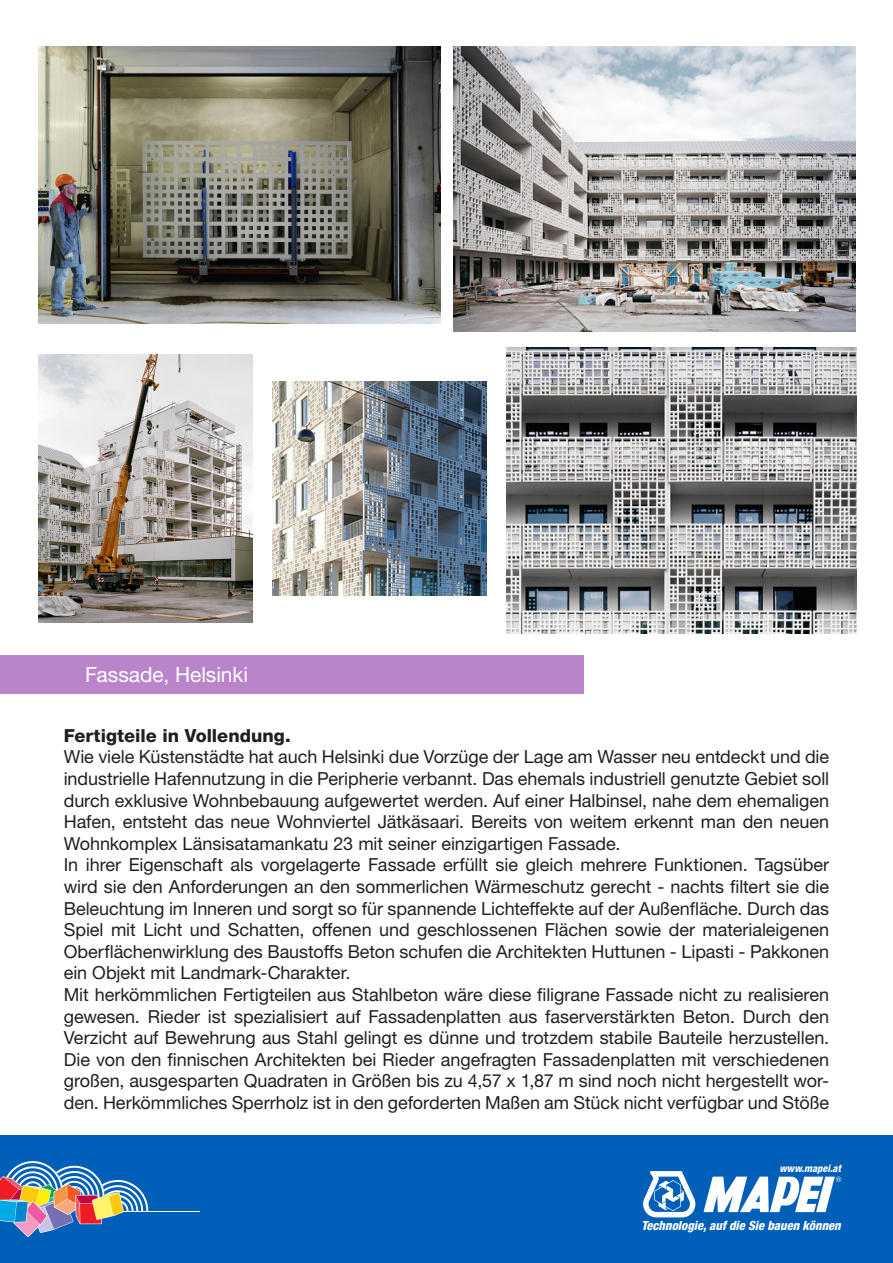
<style>
.page{position:relative;width:893px;height:1263px;background:#fff}
.page>*{position:absolute;margin:0;border:0;box-sizing:border-box;transform-origin:0 0}
.t1{font:21px "Helvetica Neue LTW1 G";letter-spacing:-.005em;color:#fff}
.body{font:18px/21.6px "Helvetica Neue LTW1 G";letter-spacing:-.005em;color:#231f20;text-align:justify}
.body-2{font:800 18px "Helvetica Neue LTW1 G";color:#231f20}
.t2{font:italic 800 condensed 12.75px "Helvetica 87";color:#fff}
.t3{font:italic 800 condensed 10.2px "Helvetica 87";color:#fff}
</style>
<div class="page">
<div style="left:0;top:1135px;width:893px;height:128px;background:#005fb9"></div>
<hr style="left:118px;top:1211px;width:82px;height:1px;background:#fff">
<svg style="left:0;top:1161px;width:148px;height:76px"></svg>
<svg style="left:643px;top:1171px;width:52px;height:46px"></svg>
<svg style="left:703px;top:1176px;width:138px;height:36px"></svg>
<img style="left:453px;top:46px;width:402px;height:286px">
<img style="left:506px;top:347px;width:351px;height:286px">
<img style="left:39px;top:355px;width:214px;height:267px">
<div style="left:0;top:655px;width:584px;height:38px;background:#b984ca"></div>
<img style="left:39px;top:47px;width:402px;height:276px">
<img style="left:272px;top:382px;width:214px;height:214px">
<p class="t1" style="left:85px;top:661px;width:164px">Fassade, Helsinki</p>
<p class="body-2" style="left:64px;top:725px;width:228px">Fertigteile in Vollendung.</p>
<p class="body" style="left:64px;top:746px;width:767px">Wie viele Küstenstädte hat auch Helsinki due Vorzüge der Lage am Wasser neu entdeckt und die industrielle Hafennutzung in die Peripherie verbannt. Das ehemals industriell genutzte Gebiet soll durch exklusive Wohnbebauung aufgewertet werden. Auf einer Halbinsel, nahe dem ehemaligen Hafen, entsteht das neue Wohnviertel Jätkäsaari. Bereits von weitem erkennt man den neuen Wohnkomplex Länsisatamankatu 23 mit seiner einzigartigen Fassade.</p>
<p class="body" style="left:64px;top:854px;width:767px">In ihrer Eigenschaft als vorgelagerte Fassade erfüllt sie gleich mehrere Funktionen. Tagsüber wird sie den Anforderungen an den sommerlichen Wärmeschutz gerecht - nachts filtert sie die Beleuchtung im Inneren und sorgt so für spannende Lichteffekte auf der Außenfläche. Durch das Spiel mit Licht und Schatten, offenen und geschlossenen Flächen sowie der materialeigenen Oberflächenwirklung des Baustoffs Beton schufen die Architekten Huttunen - Lipasti - Pakkonen ein Objekt mit Landmark-Charakter.</p>
<p class="body" style="left:64px;top:984px;width:767px">Mit herkömmlichen Fertigteilen aus Stahlbeton wäre diese filigrane Fassade nicht zu realisieren gewesen. Rieder ist spezialisiert auf Fassadenplatten aus faserverstärkten Beton. Durch den Verzicht auf Bewehrung aus Stahl gelingt es dünne und trotzdem stabile Bauteile herzustellen.<br>Die von den finnischen Architekten bei Rieder angefragten Fassadenplatten mit verschiedenen großen, ausgesparten Quadraten in Größen bis zu 4,57 x 1,87 m sind noch nicht hergestellt wor&shy;den. Herkömmliches Sperrholz ist in den geforderten Maßen am Stück nicht verfügbar und Stöße</p>
<p class="t3" style="left:779px;top:1162px;width:63px">www.mapei.at</p>
<p class="t2" style="left:641px;top:1217px;width:201px">Technologie, auf die Sie bauen können</p>
</div>
